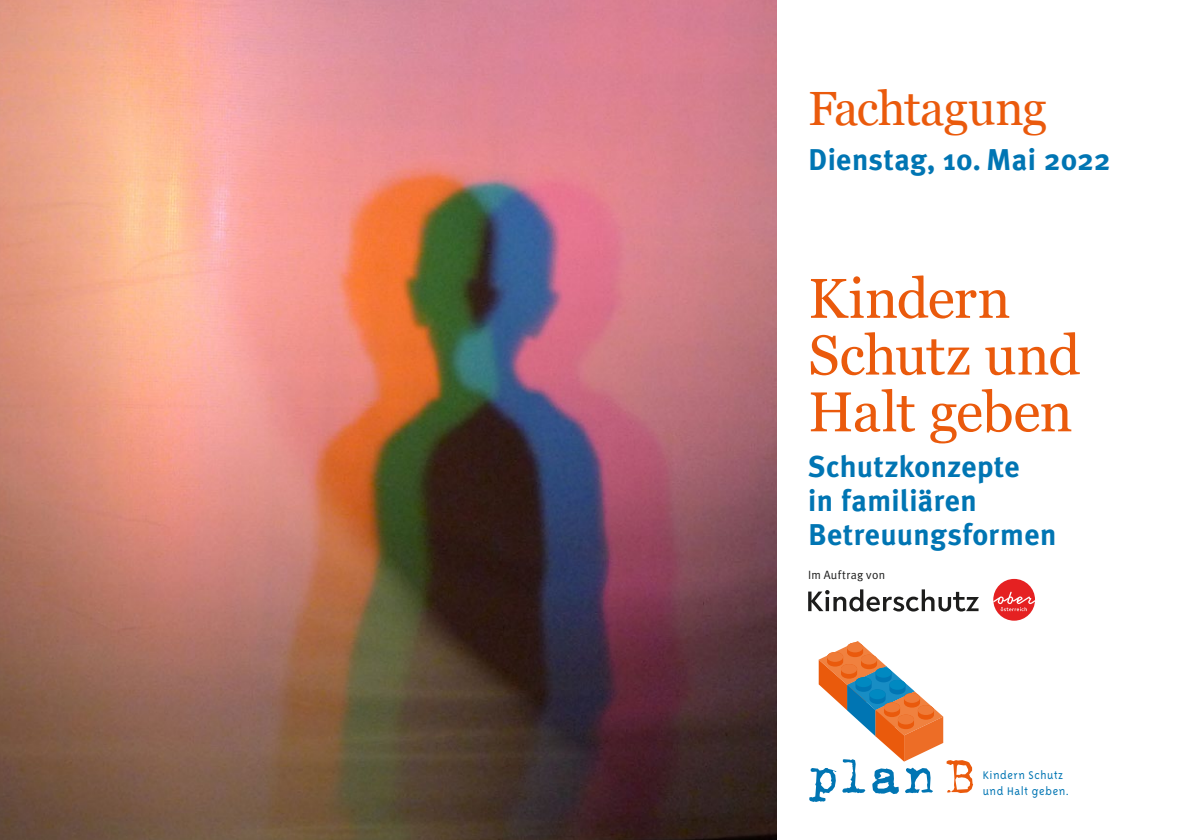
<style>
.page{position:relative;width:1191px;height:840px;background:#fff}
.page>*{position:absolute;margin:0;border:0;box-sizing:border-box;transform-origin:0 0}
.t1{font:57.6px "Trixie Text";color:#0075b3}
.t2{font:56px/56.6px "Georgia";letter-spacing:-.015em;color:#ea5a0c}
.t3{font:48px "Georgia";letter-spacing:-.015em;color:#ea5a0c}
.t4{font:700 30px/34px "Meta Plus";letter-spacing:.015em;color:#0075b3}
.t5{font:300 12.8px/15.4px "Triplex";letter-spacing:.04em;color:#0075b3}
.t6{font:12px "Meta Plus";letter-spacing:.025em;color:#1d1d1c}
.s1{color:#ea5a0c}
</style>
<div class="page">
<img style="left:0;top:0;width:777px;height:839px">
<div style="left:993px;top:578px;width:42px;height:42px;background:#e52122;border-radius:50%"></div>
<svg style="left:993px;top:591px;width:42px;height:20px"></svg>
<svg style="left:808px;top:589px;width:171px;height:22px"></svg>
<svg style="left:818px;top:641px;width:126px;height:120px"></svg>
<div style="left:904px;top:692px;width:16px;height:10px;background:#ef7b38;border-radius:50%"></div>
<h3 class="t3" style="left:808px;top:73px;width:240px">Fachtagung</h3>
<p class="t4" style="left:808px;top:143px;width:304px">Dienstag, 10. Mai 2022</p>
<h2 class="t2" style="left:808px;top:268px;width:274px">Kindern<br>Schutz und<br>Halt geben</h2>
<p class="t4" style="left:808px;top:449px;width:250px">Schutzkonzepte<br>in familiären<br>Betreuungsformen</p>
<p class="t6" style="left:808px;top:567px;width:78px">Im Auftrag von</p>
<h1 class="t1" style="left:808px;top:741px;width:169px">plan <span class="s1">B</span></h1>
<p class="t5" style="left:982px;top:767px;width:88px">Kindern Schutz und Halt geben.</p>
</div>
